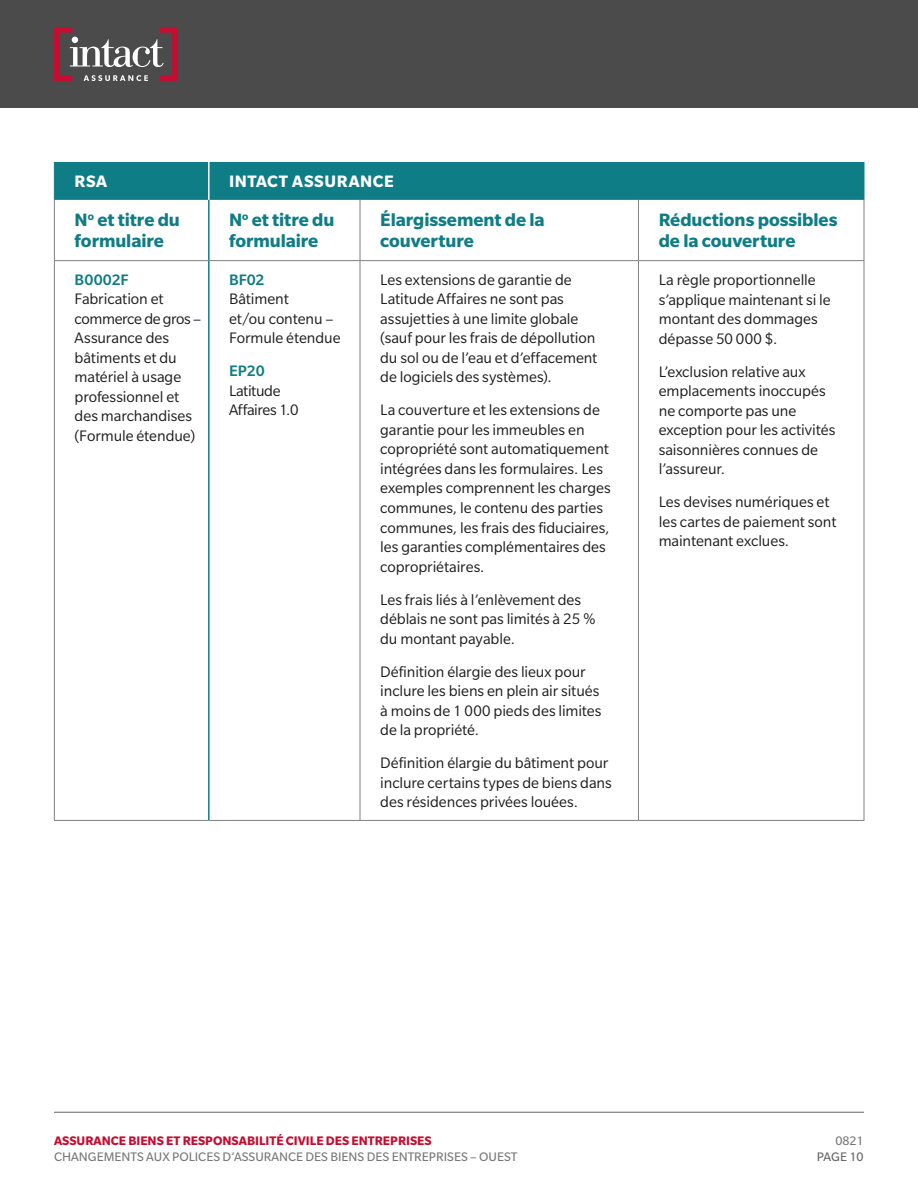
<style>
.page{position:relative;width:918px;height:1188px;background:#fff}
.page>*{position:absolute;margin:0;border:0;box-sizing:border-box;transform-origin:0 0}
.t1{font:700 19.5px/21px "Slate Std";letter-spacing:-.005em;color:#0f7d85}
.t2{font:700 18px "Slate Std";letter-spacing:.03em;color:#fff}
.Body__Table{font:16.5px/19.5px "Slate Std";letter-spacing:-.005em;color:#1e1e1e}
.Body__Table-2{font:16.5px/19.5px "Slate Std";letter-spacing:-.025em;color:#1e1e1e}
.t3{font:13.5px "Slate Std";color:#787878}
.t4{font:700 13.5px "Slate Std";color:#c60c30}
.t5{font:13.5px "Slate Std";color:#666}
.s1{font-weight:500;color:#0f7d85}
</style>
<div class="page">
<div style="left:0;top:0;width:918px;height:108px;background:#4b4b4b"></div>
<hr style="left:54px;top:1112px;width:810px;height:1px;background:#666">
<svg style="left:54px;top:27px;width:124px;height:54px"></svg>
<div style="left:55px;top:162px;width:809px;height:38px;background:#0f7d85"></div>
<hr style="left:208px;top:162px;width:2px;height:38px;background:#fff">
<hr style="left:360px;top:200px;width:1px;height:60px;background:#808080">
<hr style="left:638px;top:200px;width:1px;height:60px;background:#808080">
<hr style="left:864px;top:200px;width:1px;height:60px;background:#808080">
<hr style="left:210px;top:260px;width:150px;height:1px;background:#808080">
<hr style="left:360px;top:260px;width:278px;height:1px;background:#808080">
<hr style="left:360px;top:261px;width:1px;height:559px;background:#808080">
<hr style="left:638px;top:260px;width:226px;height:1px;background:#808080">
<hr style="left:638px;top:261px;width:1px;height:559px;background:#808080">
<hr style="left:864px;top:261px;width:1px;height:559px;background:#808080">
<hr style="left:209px;top:820px;width:151px;height:1px;background:#808080">
<hr style="left:360px;top:820px;width:278px;height:1px;background:#808080">
<hr style="left:638px;top:820px;width:226px;height:1px;background:#808080">
<hr style="left:54px;top:200px;width:1px;height:60px;background:#808080">
<hr style="left:54px;top:260px;width:154px;height:1px;background:#808080">
<hr style="left:54px;top:261px;width:1px;height:559px;background:#808080">
<hr style="left:54px;top:820px;width:155px;height:1px;background:#808080">
<hr style="left:54px;top:162px;width:1px;height:38px;background:#0f7d85">
<hr style="left:864px;top:162px;width:1px;height:38px;background:#0f7d85">
<hr style="left:208px;top:200px;width:2px;height:61px;background:#0f7d85">
<hr style="left:208px;top:261px;width:2px;height:559px;background:#0f7d85">
<h1 class="t2" style="left:75px;top:171px;width:34px">RSA</h1>
<h1 class="t2" style="left:229px;top:171px;width:166px">INTACT ASSURANCE</h1>
<h2 class="t1" style="left:75px;top:209px;width:107px">N<sup>o</sup> et titre du formulaire</h2>
<h2 class="t1" style="left:229px;top:209px;width:107px">N<sup>o</sup> et titre du formulaire</h2>
<h2 class="t1" style="left:380px;top:209px;width:166px">Élargissement de la couverture</h2>
<h2 class="t1" style="left:659px;top:209px;width:180px">Réductions possibles de la couverture</h2>
<p class="Body__Table" style="left:75px;top:270px;width:128px"><span class="s1">B0002F<br></span>Fabrication et commerce de gros –<br>Assurance des bâtiments et du matériel à usage professionnel et des marchandises (Formule étendue)</p>
<p class="Body__Table" style="left:229px;top:270px;width:113px"><span class="s1">BF02<br></span>Bâtiment<br>et/ou contenu –<br>Formule étendue</p>
<p class="Body__Table" style="left:380px;top:270px;width:219px">Les extensions de garantie de<br>Latitude Affaires ne sont pas assujetties à une limite globale (sauf pour les frais de dépollution du sol ou de l’eau et d’effacement de logiciels des systèmes).</p>
<p class="Body__Table" style="left:380px;top:400px;width:232px">La couverture et les extensions de garantie pour les immeubles en copropriété sont automatiquement intégrées dans les formulaires. Les exemples comprennent les charges communes, le contenu des parties communes, les frais des fiduciaires, les garanties complémentaires des copropriétaires.</p>
<p class="Body__Table" style="left:380px;top:589px;width:217px">Les frais liés à l’enlèvement des déblais ne sont pas limités à 25 % du montant payable.</p>
<p class="Body__Table" style="left:380px;top:661px;width:223px">Définition élargie des lieux pour inclure les biens en plein air situés à moins de 1 000 pieds des limites de la propriété.</p>
<p class="Body__Table" style="left:380px;top:753px;width:233px">Définition élargie du bâtiment pour inclure certains types de biens dans des résidences privées louées.</p>
<p class="Body__Table" style="left:659px;top:270px;width:174px">La règle proportionnelle s’applique maintenant si le montant des dommages dépasse 50 000 $.</p>
<p class="Body__Table" style="left:659px;top:361px;width:178px">L’exclusion relative aux emplacements inoccupés ne comporte pas une exception pour les activités saisonnières connues de l’assureur.</p>
<p class="Body__Table" style="left:659px;top:492px;width:179px">Les devises numériques et les cartes de paiement sont maintenant exclues.</p>
<p class="Body__Table-2" style="left:229px;top:361px;width:71px"><span class="s1">EP20<br></span>Latitude<br>Affaires 1.0</p>
<p class="t4" style="left:54px;top:1133px;width:379px">ASSURANCE BIENS ET RESPONSABILITÉ CIVILE DES ENTREPRISES</p>
<p class="t3" style="left:54px;top:1150px;width:465px">CHANGEMENTS AUX POLICES D’ASSURANCE DES BIENS DES ENTREPRISES – OUEST</p>
<p class="t3" style="left:835px;top:1134px;width:30px">0821</p>
<p class="t5" style="left:817px;top:1150px;width:48px">PAGE 10</p>
</div>
